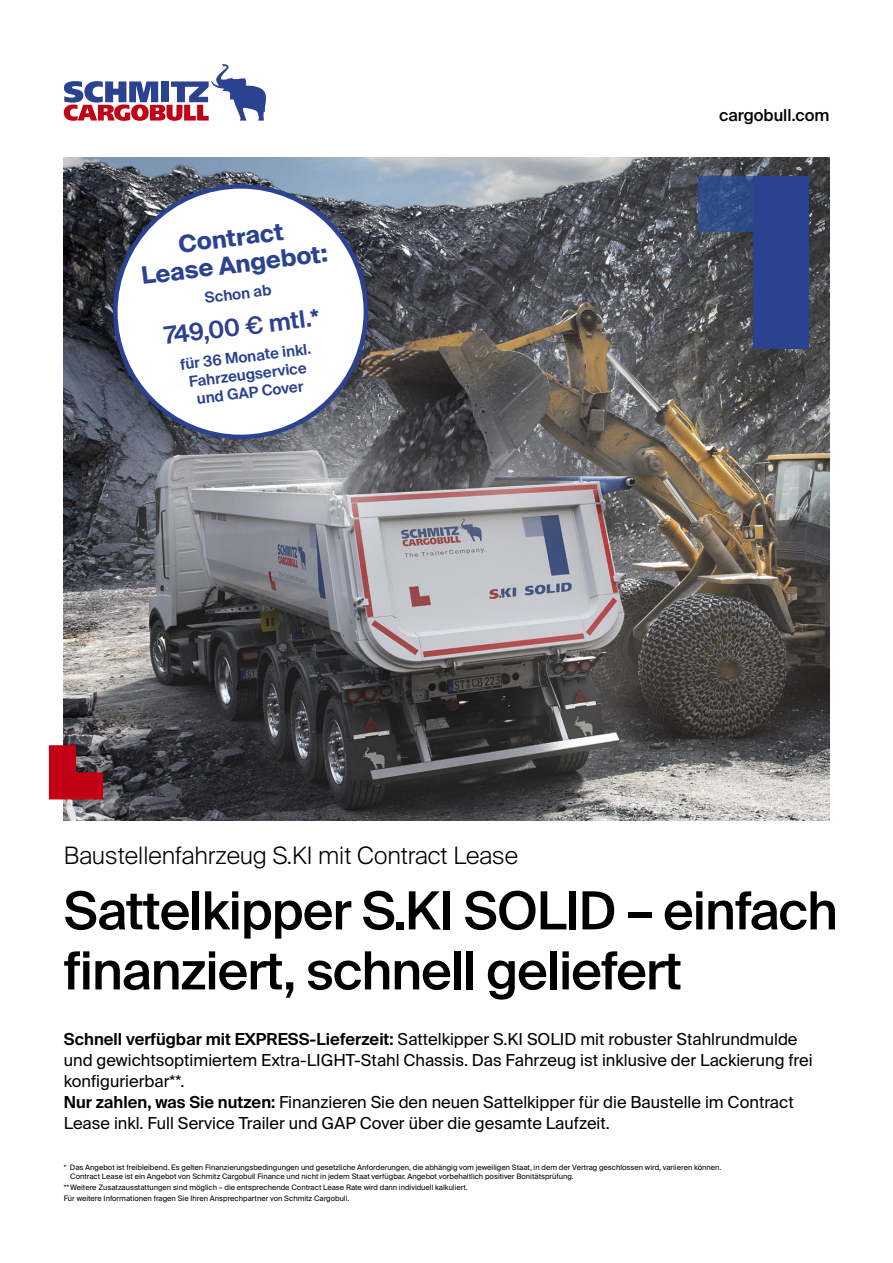
<style>
.page{position:relative;width:893px;height:1263px;background:#fff}
.page>*{position:absolute;margin:0;border:0;box-sizing:border-box;transform-origin:0 0}
.t1{font:500 52.5px/60px "Suisse Intl";letter-spacing:-.02em;color:#000}
.t2{font:300 24px "Suisse Intl";color:#000}
.t3{font:700 24px/27px "Suisse Intl";color:#2a4290;text-align:center}
.t4{font:600 24px "Suisse Intl";color:#2a4290}
.t5{font:16.5px/21px "Suisse Intl";color:#000}
.t6{font:500 16.5px "Suisse Intl";color:#000}
.t7{font:600 15px/18px "Suisse Intl";color:#2a4290;text-align:center}
.t8{font:7.5px/9px "Suisse Intl";color:#000}
.s1{font-weight:600}
</style>
<div class="page">
<img style="left:64px;top:157px;width:765px;height:664px">
<svg style="left:49px;top:745px;width:54px;height:54px;background:#a51426"></svg>
<svg style="left:698px;top:176px;width:56px;height:55px;background:#304e85"></svg>
<div style="left:754px;top:176px;width:55px;height:172px;background:#2a4290"></div>
<svg style="left:64px;top:64px;width:202px;height:57px"></svg>
<div style="left:115px;top:186px;width:251px;height:251px;background:#fff;border-radius:50%"></div>
<h2 class="t3" style="left:137px;top:236px;width:189px;rotate:-7deg">Contract<br>Lease Angebot:</h2>
<h3 class="t7" style="left:204px;top:289px;width:68px;rotate:-7deg">Schon ab</h3>
<h2 class="t4" style="left:163px;top:322px;width:158px;rotate:-7deg">749,00 € mtl.*</h2>
<h3 class="t7" style="left:179px;top:356px;width:133px;rotate:-7deg">für 36 Monate inkl.<br>Fahrzeugservice und GAP Cover</h3>
<h2 class="t2" style="left:64px;top:842px;width:456px">Baustellenfahrzeug S.KI mit Contract Lease</h2>
<h3 class="t6" style="left:719px;top:105px;width:112px">cargobull.com</h3>
<h1 class="t1" style="left:64px;top:881px;width:776px">Sattelkipper S.KI SOLID – einfach finanziert, schnell geliefert</h1>
<p class="t5" style="left:64px;top:1029px;width:750px"><span class="s1">Schnell verfügbar mit EXPRESS-Lieferzeit:</span> Sattelkipper S.KI SOLID mit robuster Stahlrundmulde und gewichtsoptimiertem Extra-LIGHT-Stahl Chassis. Das Fahrzeug ist inklusive der Lackierung frei konfigurierbar**.<br><span class="s1">Nur zahlen, was Sie nutzen:</span> Finanzieren Sie den neuen Sattelkipper für die Baustelle im Contract Lease inkl. Full Service Trailer und GAP Cover über die gesamte Laufzeit.</p>
<p class="t8" style="left:70px;top:1162px;width:653px;text-indent:-6px">* Das Angebot ist freibleibend. Es gelten Finanzierungsbedingungen und gesetzliche Anforderungen, die abhängig vom jeweiligen Staat, in dem der Vertrag geschlossen wird, variieren können.<br>Contract Lease ist ein Angebot von Schmitz Cargobull Finance und nicht in jedem Staat verfügbar. Angebot vorbehaltlich positiver Bonitätsprüfung.</p>
<p class="t8" style="left:64px;top:1181px;width:405px;line-height:11.2px">**Weitere Zusatzausstattungen sind möglich – die entsprechende Contract Lease Rate wird dann individuell kalkuliert.<br>Für weitere Informationen fragen Sie Ihren Ansprechpartner von Schmitz Cargobull.</p>
</div>
